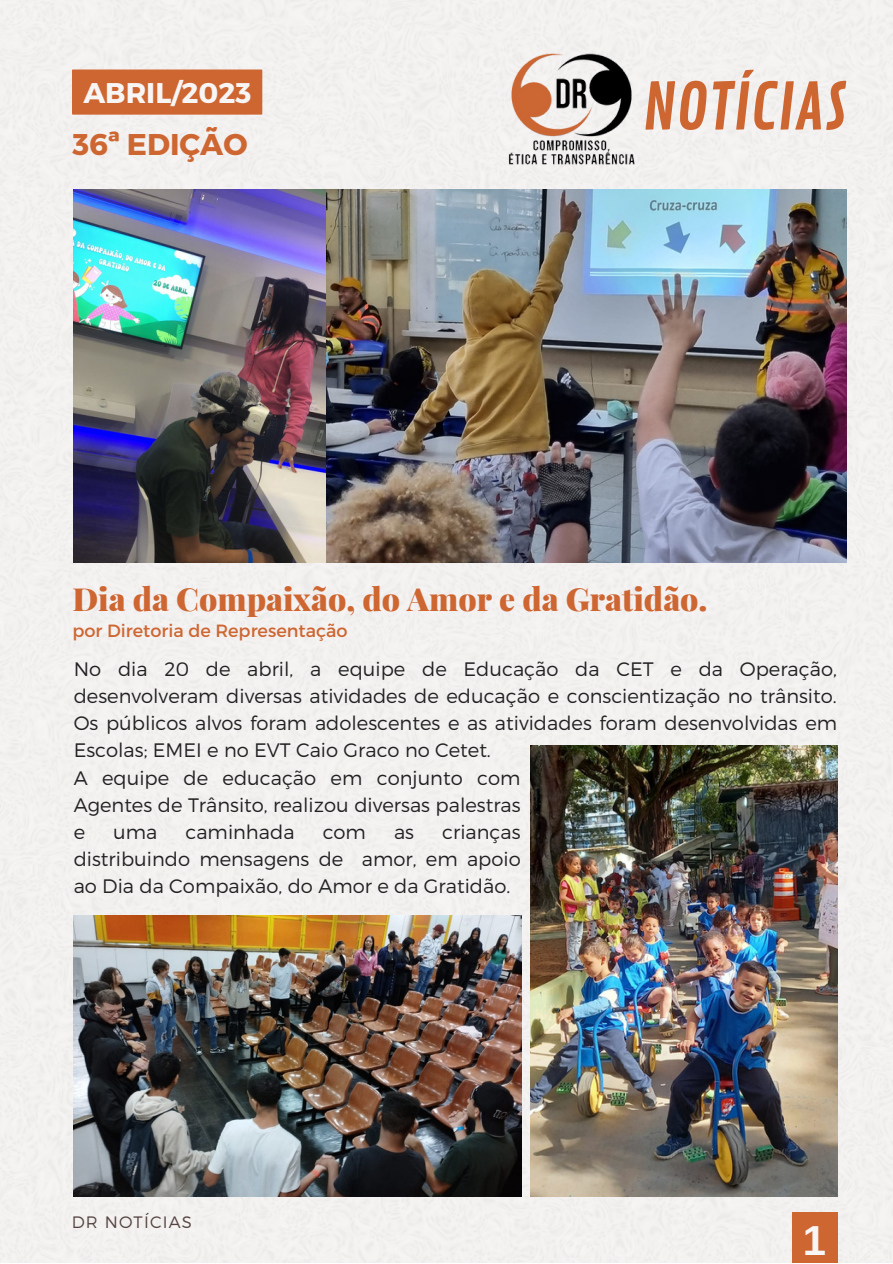
<style>
.page{position:relative;width:893px;height:1264px;background:#fff}
.page>*{position:absolute;margin:0;border:0;box-sizing:border-box;transform-origin:0 0}
.t1{font:63.45px "Contrail One";color:#ce6631}
.t2{font:700 42px "Arimo";color:#f8f5f5}
.t3{font:900 31.8px "Playfair Display";color:#ce6631}
.t4{font:700 30px "Montserrat";color:#ce6631}
.t5{font:700 28.5px "Montserrat";color:#f8f5f5}
.t6{font:300 19.5px/27px "Montserrat";color:#222;text-align:justify}
.t7{font:17.7px "Montserrat";color:#ce6631}
.t8{font:300 16.5px "Montserrat";letter-spacing:.07em;color:#544441}
</style>
<div class="page">
<div style="left:0;top:0;width:892px;height:1262px;background:#f3f0f0"></div>
<img style="left:486px;top:29px;width:171px;height:161px">
<div style="left:792px;top:1212px;width:45px;height:50px;background:#ce6631"></div>
<img style="left:74px;top:915px;width:447px;height:281px">
<img style="left:74px;top:190px;width:772px;height:372px">
<img style="left:530px;top:745px;width:307px;height:451px">
<div style="left:72px;top:69px;width:190px;height:46px;background:#ce6631"></div>
<h3 class="t5" style="left:83px;top:75px;width:170px">ABRIL/2023</h3>
<h3 class="t4" style="left:72px;top:125px;width:177px">36ª EDIÇÃO</h3>
<h1 class="t1" style="left:642px;top:69px;width:206px">NOTÍCIAS</h1>
<h3 class="t3" style="left:72px;top:576px;width:636px">Dia da Compaixão, do Amor e da Gratidão.</h3>
<p class="t7" style="left:72px;top:618px;width:276px">por Diretoria de Representação</p>
<p class="t6" style="left:74px;top:654px;width:765px">No dia 20 de abril, a equipe de Educação da CET e da Operação, desenvolveram diversas atividades de educação e conscientização no trânsito.<br>Os públicos alvos foram adolescentes e as atividades foram desenvolvidas em Escolas; EMEI e no EVT Caio Graco no Cetet.</p>
<p class="t6" style="left:74px;top:764px;width:448px">A equipe de educação em conjunto com Agentes de Trânsito, realizou diversas palestras e</p>
<p class="t6" style="left:113px;top:818px;width:46px">uma</p>
<p class="t6" style="left:185px;top:818px;width:111px">caminhada</p>
<p class="t6" style="left:322px;top:818px;width:45px">com</p>
<p class="t6" style="left:394px;top:818px;width:22px">as</p>
<p class="t6" style="left:74px;top:818px;width:448px;text-indent:368px">crianças distribuindo mensagens de amor, em apoio ao Dia da Compaixão, do Amor e da Gratidão.</p>
<p class="t8" style="left:72px;top:1211px;width:121px">DR NOTÍCIAS</p>
<h2 class="t2" style="left:802px;top:1217px;width:25px">1</h2>
</div>
